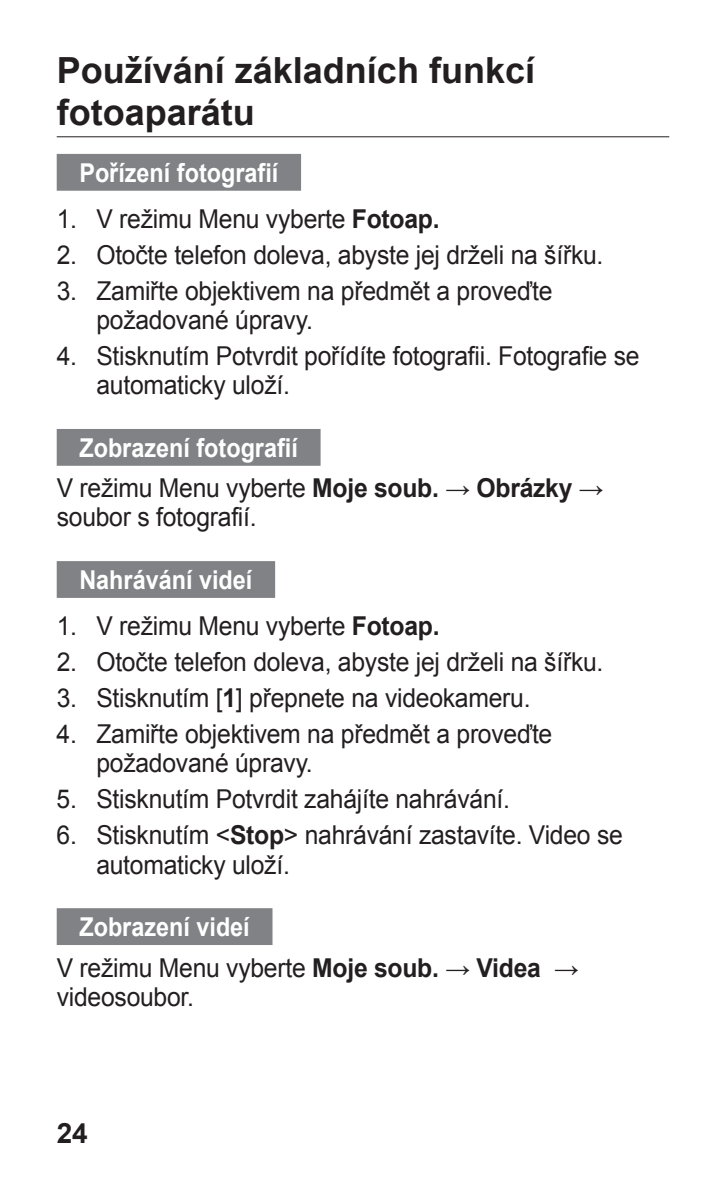
<style>
.page{position:relative;width:726px;height:1191px;background:#fff}
.page>*{position:absolute;margin:0;border:0;box-sizing:border-box;transform-origin:0 0}
.t1{font:700 36px/42px "Arial";color:#231f20}
.t2{font:700 28px "Arial";color:#231f20}
.t3{font:26px/29.2px "Arial";letter-spacing:-.01em;color:#231f20;scale:.95 1}
.t4{font:700 26px "Arial";color:#fff;scale:.9 1}
.s1{font-weight:700}
.s2{font-weight:700;color:#fff}
</style>
<div class="page">
<hr style="left:57px;top:136px;width:612px;height:1px;background:#231f20">
<div style="left:57px;top:154px;width:244px;height:37px;background:#808285"></div>
<div style="left:57px;top:429px;width:263px;height:37px;background:#808285"></div>
<div style="left:57px;top:561px;width:218px;height:37px;background:#808285"></div>
<div style="left:57px;top:908px;width:215px;height:37px;background:#808285"></div>
<h1 class="t1" style="left:57px;top:50px;width:480px">Používání základních funkcí fotoaparátu</h1>
<p class="t4" style="left:79px;top:155px;width:223px">Pořízení fotografií</p>
<p class="t3" style="left:57px;top:204px;width:404px">1. V režimu Menu vyberte <span class="s1">Fotoap.</span></p>
<p class="t3" style="left:57px;top:240px;width:577px">2. Otočte telefon doleva, abyste jej drželi na šířku.</p>
<p class="t3" style="left:96px;top:276px;width:481px;text-indent:-40px">3. Zamiřte objektivem na předmět a proveďte požadované úpravy.</p>
<p class="t3" style="left:96px;top:342px;width:573px;text-indent:-40px">4. Stisknutím Potvrdit pořídíte fotografii. Fotografie se automaticky uloží.</p>
<p class="t3" style="left:57px;top:427px;width:577px;line-height:40.4px;text-indent:23px"><span class="s2">Zobrazení fotografií<br></span>V režimu Menu vyberte <span class="s1">Moje soub.</span> → <span class="s1">Obrázky</span> →</p>
<p class="t3" style="left:57px;top:503px;width:212px">soubor s fotografií.</p>
<p class="t4" style="left:79px;top:562px;width:194px">Nahrávání videí</p>
<p class="t3" style="left:57px;top:611px;width:404px">1. V režimu Menu vyberte <span class="s1">Fotoap.</span></p>
<p class="t3" style="left:57px;top:647px;width:577px">2. Otočte telefon doleva, abyste jej drželi na šířku.</p>
<p class="t3" style="left:57px;top:683px;width:500px">3. Stisknutím [<span class="s1">1</span>] přepnete na videokameru.</p>
<p class="t3" style="left:96px;top:719px;width:481px;text-indent:-40px">4. Zamiřte objektivem na předmět a proveďte požadované úpravy.</p>
<p class="t3" style="left:57px;top:785px;width:478px">5. Stisknutím Potvrdit zahájíte nahrávání.</p>
<p class="t3" style="left:96px;top:821px;width:556px;text-indent:-40px">6. Stisknutím &lt;<span class="s1">Stop</span>&gt; nahrávání zastavíte. Video se automaticky uloží.</p>
<p class="t3" style="left:57px;top:907px;width:551px;line-height:40.4px;text-indent:23px"><span class="s2">Zobrazení videí<br></span>V režimu Menu vyberte <span class="s1">Moje soub.</span> → <span class="s1">Videa</span> →</p>
<p class="t3" style="left:57px;top:982px;width:146px">videosoubor.</p>
<p class="t2" style="left:57px;top:1114px;width:32px">24</p>
</div>
